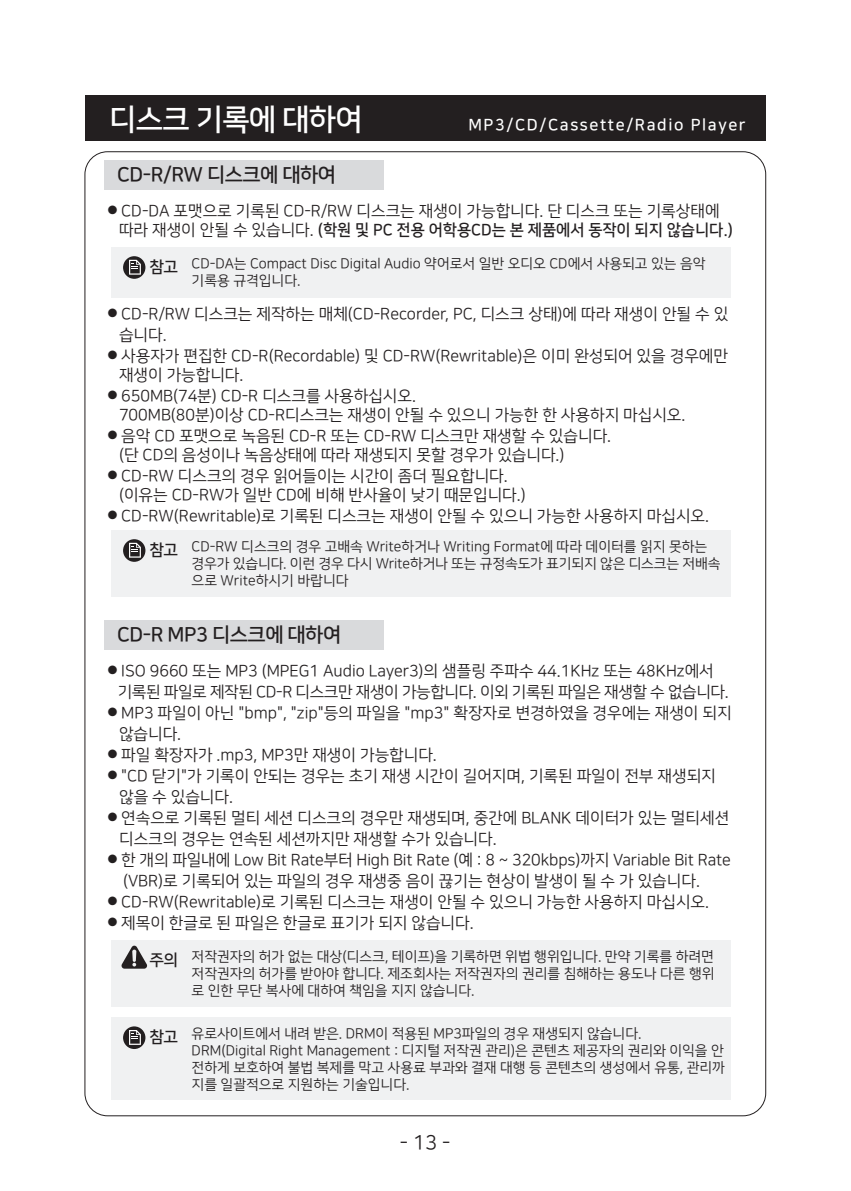
<style>
.page{position:relative;width:851px;height:1191px;background:#fff}
.page>*{position:absolute;margin:0;border:0;box-sizing:border-box;transform-origin:0 0}
.t1{font:30px "Nanum Square B";letter-spacing:-.025em;color:#fff}
.t2{font:20px "Nanum Square B";letter-spacing:-.025em;color:#231f20}
.t3{font:20px "Nanum Square R";color:#231f20}
.t4{font:16px/21px "Nanum Square R";color:#231f20}
.t5{font:16px "Nanum Square B";color:#231f20}
.t6{font:16px "Nanum Square B";letter-spacing:.1em;color:#fff}
.t7{font:14px/16.8px "Nanum Square R";color:#231f20}
.s1{font-size:12px}
.s2{font-family:"Nanum Square R"}
</style>
<div class="page">
<div style="left:85px;top:95px;width:680px;height:45px;background:#231f20"></div>
<div style="left:111px;top:247px;width:619px;height:51px;background:#f0f1f2"></div>
<div style="left:111px;top:530px;width:619px;height:67px;background:#f0f1f2"></div>
<div style="left:111px;top:940px;width:619px;height:67px;background:#f0f1f2"></div>
<svg style="left:121px;top:945px;width:26px;height:23px"></svg>
<div style="left:111px;top:1017px;width:619px;height:83px;background:#f0f1f2"></div>
<div style="left:104px;top:160px;width:280px;height:29px;background:#d9dadc"></div>
<div style="left:104px;top:620px;width:280px;height:29px;background:#d9dadc"></div>
<div style="left:123px;top:1026px;width:22px;height:23px;background:#231f20;border-radius:50%"></div>
<svg style="left:129px;top:1030px;width:12px;height:14px"></svg>
<svg style="left:123px;top:539px;width:22px;height:23px"></svg>
<svg style="left:129px;top:543px;width:12px;height:14px"></svg>
<div style="left:123px;top:256px;width:22px;height:23px;background:#231f20;border-radius:50%"></div>
<svg style="left:129px;top:260px;width:12px;height:15px"></svg>
<h1 class="t1" style="left:109px;top:104px;width:255px">디스크 기록에 대하여</h1>
<p class="t6" style="left:468px;top:117px;width:279px">MP3/CD/Cassette/Radio Player</p>
<p class="t2" style="left:117px;top:164px;width:220px">CD-R/RW 디스크에 대하여</p>
<p class="t4" style="left:107px;top:200px;width:614px"><span class="s1">●</span> CD-DA 포맷으로 기록된 CD-R/RW 디스크는 재생이 가능합니다. 단 디스크 또는 기록상태에</p>
<p class="t5" style="left:119px;top:221px;width:615px"><span class="s2">따라 재생이 안될 수 있습니다.</span> (학원 및 PC 전용 어학용CD는 본 제품에서 동작이 되지 않습니다.)</p>
<p class="t5" style="left:149px;top:258px;width:30px">참고</p>
<p class="t7" style="left:192px;top:256px;width:515px">CD-DA는 Compact Disc Digital Audio 약어로서 일반 오디오 CD에서 사용되고 있는 음악 기록용 규격입니다.</p>
<p class="t4" style="left:119px;top:303px;width:610px;text-indent:-12px"><span class="s1">●</span> CD-R/RW 디스크는 제작하는 매체(CD-Recorder, PC, 디스크 상태)에 따라 재생이 안될 수 있 습니다.</p>
<p class="t4" style="left:119px;top:346px;width:610px;line-height:19.2px;text-indent:-12px"><span class="s1">●</span> 사용자가 편집한 CD-R(Recordable) 및 CD-RW(Rewritable)은 이미 완성되어 있을 경우에만 재생이 가능합니다.</p>
<p class="t4" style="left:119px;top:386px;width:568px;line-height:19.2px;text-indent:-12px"><span class="s1">●</span> 650MB(74분) CD-R 디스크를 사용하십시오.<br>700MB(80분)이상 CD-R디스크는 재생이 안될 수 있으니 가능한 한 사용하지 마십시오.</p>
<p class="t4" style="left:119px;top:427px;width:493px;line-height:19.2px;text-indent:-12px"><span class="s1">●</span> 음악 CD 포맷으로 녹음된 CD-R 또는 CD-RW 디스크만 재생할 수 있습니다. (단 CD의 음성이나 녹음상태에 따라 재생되지 못할 경우가 있습니다.)</p>
<p class="t4" style="left:119px;top:467px;width:408px;line-height:19.2px;text-indent:-12px"><span class="s1">●</span> CD-RW 디스크의 경우 읽어들이는 시간이 좀더 필요합니다. (이유는 CD-RW가 일반 CD에 비해 반사율이 낮기 때문입니다.)</p>
<p class="t4" style="left:107px;top:506px;width:603px"><span class="s1">●</span> CD-RW(Rewritable)로 기록된 디스크는 재생이 안될 수 있으니 가능한 사용하지 마십시오.</p>
<p class="t5" style="left:149px;top:541px;width:30px">참고</p>
<p class="t7" style="left:192px;top:539px;width:530px">CD-RW 디스크의 경우 고배속 Write하거나 Writing Format에 따라 데이터를 읽지 못하는 경우가 있습니다. 이런 경우 다시 Write하거나 또는 규정속도가 표기되지 않은 디스크는 저배속 으로 Write하시기 바랍니다</p>
<p class="t2" style="left:117px;top:624px;width:225px">CD-R MP3 디스크에 대하여</p>
<p class="t4" style="left:118px;top:660px;width:612px;text-indent:-11px"><span class="s1">●</span> ISO 9660 또는 MP3 (MPEG1 Audio Layer3)의 샘플링 주파수 44.1KHz 또는 48KHz에서 기록된 파일로 제작된 CD-R 디스크만 재생이 가능합니다. 이외 기록된 파일은 재생할 수 없습니다.</p>
<p class="t4" style="left:119px;top:702px;width:614px;text-indent:-12px"><span class="s1">●</span> MP3 파일이 아닌 "bmp", "zip"등의 파일을 "mp3" 확장자로 변경하였을 경우에는 재생이 되지 않습니다.</p>
<p class="t4" style="left:107px;top:744px;width:331px"><span class="s1">●</span> 파일 확장자가 .mp3, MP3만 재생이 가능합니다.</p>
<p class="t4" style="left:119px;top:765px;width:598px;text-indent:-12px"><span class="s1">●</span> "CD 닫기"가 기록이 안되는 경우는 초기 재생 시간이 길어지며, 기록된 파일이 전부 재생되지 않을 수 있습니다.</p>
<p class="t4" style="left:119px;top:807px;width:611px;text-indent:-12px"><span class="s1">●</span> 연속으로 기록된 멀티 세션 디스크의 경우만 재생되며, 중간에 BLANK 데이터가 있는 멀티세션 디스크의 경우는 연속된 세션까지만 재생할 수가 있습니다.</p>
<p class="t4" style="left:123px;top:849px;width:609px;text-indent:-16px"><span class="s1">●</span> 한 개의 파일내에 Low Bit Rate부터 High Bit Rate (예 : 8 ~ 320kbps)까지 Variable Bit Rate (VBR)로 기록되어 있는 파일의 경우 재생중 음이 끊기는 현상이 발생이 될 수 가 있습니다.</p>
<p class="t4" style="left:107px;top:891px;width:603px"><span class="s1">●</span> CD-RW(Rewritable)로 기록된 디스크는 재생이 안될 수 있으니 가능한 사용하지 마십시오.</p>
<p class="t4" style="left:107px;top:912px;width:368px"><span class="s1">●</span> 제목이 한글로 된 파일은 한글로 표기가 되지 않습니다.</p>
<p class="t5" style="left:149px;top:951px;width:30px">주의</p>
<p class="t5" style="left:149px;top:1028px;width:30px">참고</p>
<p class="t7" style="left:192px;top:949px;width:524px;text-align:justify">저작권자의 허가 없는 대상(디스크, 테이프)을 기록하면 위법 행위입니다. 만약 기록를 하려면 저작권자의 허가를 받아야 합니다. 제조회사는 저작권자의 권리를 침해하는 용도나 다른 행위 로 인한 무단 복사에 대하여 책임을 지지 않습니다.</p>
<p class="t7" style="left:192px;top:1026px;width:534px">유로사이트에서 내려 받은. DRM이 적용된 MP3파일의 경우 재생되지 않습니다.<br>DRM(Digital Right Management : 디지털 저작권 관리)은 콘텐츠 제공자의 권리와 이익을 안 전하게 보호하여 불법 복제를 막고 사용료 부과와 결재 대행 등 콘텐츠의 생성에서 유통, 관리까 지를 일괄적으로 지원하는 기술입니다.</p>
<p class="t3" style="left:400px;top:1133px;width:52px">- 13 -</p>
</div>
